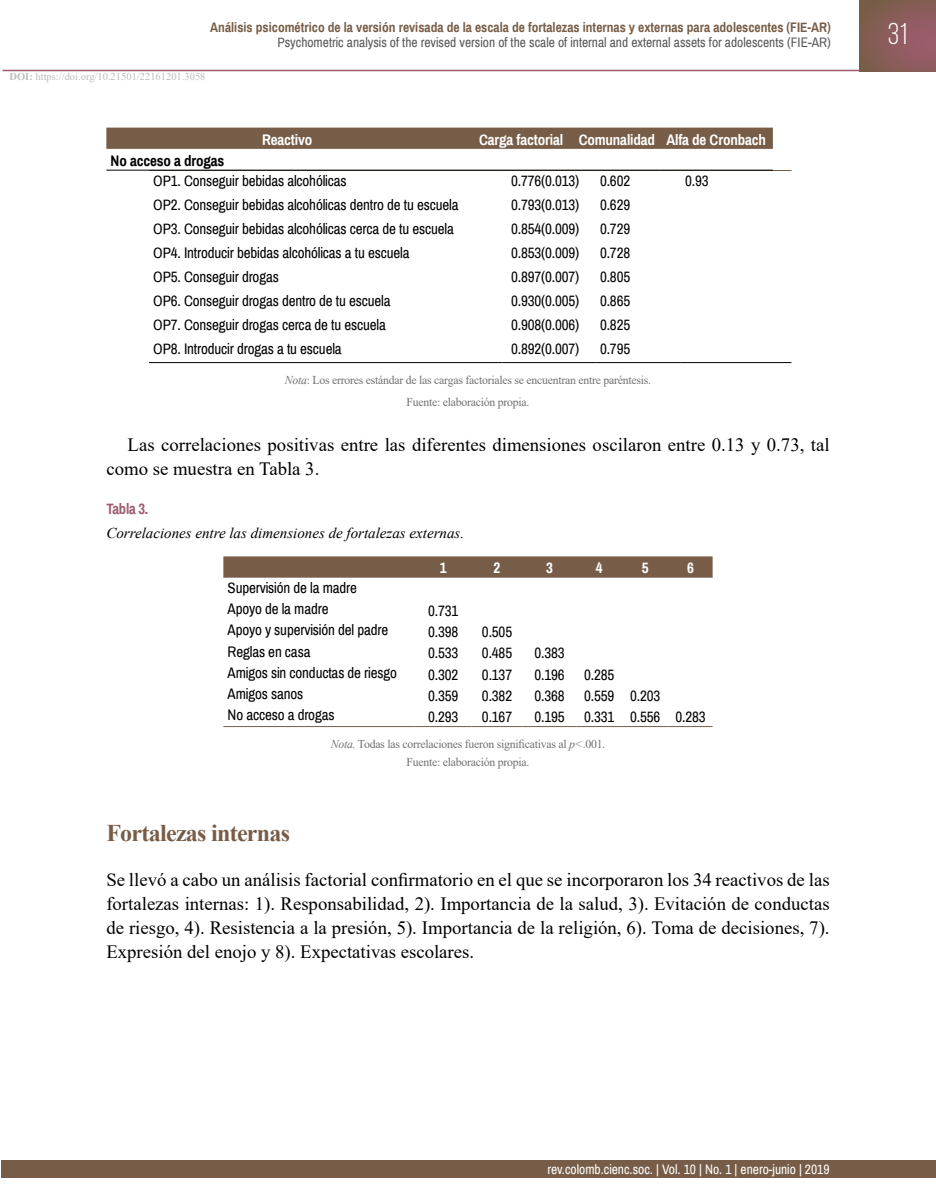
<style>
.page{position:relative;width:936px;height:1191px;background:#fff}
.page>*{position:absolute;margin:0;border:0;box-sizing:border-box;transform-origin:0 0}
.t1{font:30px "Bebas Neue";color:#fff}
.t2{font:700 24px "Times New Roman";letter-spacing:-.03em;color:#775d47}
.t3{font:18.75px/24px "Times New Roman";color:#000}
.t4{font:15px/21.3px "Archivo Narrow";letter-spacing:-.01em;color:#000}
.t5{font:italic 15px "Times New Roman";color:#000}
.t6{font:700 15px "Archivo Narrow";letter-spacing:-.01em;color:#fff}
.t7{font:700 15px "Archivo Narrow";letter-spacing:-.01em;color:#000}
.t8{font:700 15px "Archivo Narrow";letter-spacing:-.02em;color:#9c5c6d}
.t9{font:700 13.5px "Archivo Narrow";color:#775d47}
.t10{font:13.5px "Archivo Narrow";color:#58585a}
.t11{font:13.5px "Archivo Narrow";color:#fff}
.t12{font:12px/22.4px "Times New Roman";letter-spacing:-.02em;color:#707172;text-align:center}
.t13{font:10.5px "Times New Roman";color:#bbbdbe}
.s1{font-weight:700}
.s2{font-style:italic}
</style>
<div class="page">
<div style="left:2px;top:1160px;width:933px;height:18px;background:#775d47"></div>
<hr style="left:3px;top:70px;width:856px;height:1px;background:#9c5c6d">
<div style="left:859px;top:0;width:76px;height:71px;background:linear-gradient(to right,#7c5d4c,#975c68)"></div>
<hr style="left:680px;top:362px;width:111px;height:1px;background:#000">
<hr style="left:149px;top:362px;width:349px;height:1px;background:#000">
<hr style="left:507px;top:362px;width:88px;height:1px;background:#000">
<hr style="left:595px;top:362px;width:85px;height:1px;background:#000">
<hr style="left:680px;top:170px;width:111px;height:1px;background:#775d47">
<div style="left:223px;top:556px;width:489px;height:21px;background:#775d47"></div>
<hr style="left:223px;top:726px;width:192px;height:1px;background:#775d47">
<hr style="left:415px;top:726px;width:56px;height:1px;background:#775d47">
<hr style="left:471px;top:726px;width:51px;height:1px;background:#775d47">
<hr style="left:522px;top:726px;width:54px;height:1px;background:#775d47">
<hr style="left:576px;top:726px;width:45px;height:1px;background:#775d47">
<hr style="left:621px;top:726px;width:47px;height:1px;background:#775d47">
<hr style="left:668px;top:726px;width:44px;height:1px;background:#775d47">
<div style="left:106px;top:128px;width:666px;height:21px;background:#775d47"></div>
<hr style="left:106px;top:170px;width:362px;height:1px;background:#000">
<hr style="left:468px;top:170px;width:106px;height:1px;background:#000">
<hr style="left:574px;top:170px;width:85px;height:1px;background:#000">
<hr style="left:659px;top:170px;width:113px;height:1px;background:#000">
<p class="t9" style="left:210px;top:19px;width:622px">Análisis psicométrico de la versión revisada de la escala de fortalezas internas y externas para adolescentes (FIE-AR)</p>
<p class="t10" style="left:277px;top:34px;width:555px">Psychometric analysis of the revised version of the scale of internal and external assets for adolescents (FIE-AR)</p>
<p class="t13" style="left:10px;top:69px;width:197px"><span class="s1">DOI:</span> https://doi.org/10.21501/22161201.3058</p>
<p class="t7" style="left:111px;top:151px;width:115px">No acceso a drogas</p>
<p class="t6" style="left:262px;top:130px;width:52px">Reactivo</p>
<p class="t6" style="left:479px;top:130px;width:288px">Carga factorial Comunalidad Alfa de Cronbach</p>
<p class="t4" style="left:153px;top:170px;width:195px">OP1. Conseguir bebidas alcohólicas</p>
<p class="t4" style="left:511px;top:170px;width:70px">0.776(0.013)</p>
<p class="t4" style="left:600px;top:170px;width:32px">0.602</p>
<p class="t4" style="left:685px;top:170px;width:25px">0.93</p>
<p class="t4" style="left:153px;top:194px;width:307px">OP2. Conseguir bebidas alcohólicas dentro de tu escuela</p>
<p class="t4" style="left:511px;top:194px;width:70px">0.793(0.013)</p>
<p class="t4" style="left:600px;top:194px;width:32px">0.629</p>
<p class="t4" style="left:153px;top:218px;width:302px">OP3. Conseguir bebidas alcohólicas cerca de tu escuela</p>
<p class="t4" style="left:511px;top:218px;width:70px">0.854(0.009)</p>
<p class="t4" style="left:600px;top:218px;width:32px">0.729</p>
<p class="t4" style="left:153px;top:242px;width:258px">OP4. Introducir bebidas alcohólicas a tu escuela</p>
<p class="t4" style="left:511px;top:242px;width:70px">0.853(0.009)</p>
<p class="t4" style="left:600px;top:242px;width:32px">0.728</p>
<p class="t4" style="left:153px;top:266px;width:127px">OP5. Conseguir drogas</p>
<p class="t4" style="left:511px;top:266px;width:70px">0.897(0.007)</p>
<p class="t4" style="left:600px;top:266px;width:32px">0.805</p>
<p class="t4" style="left:153px;top:290px;width:239px">OP6. Conseguir drogas dentro de tu escuela</p>
<p class="t4" style="left:511px;top:290px;width:70px">0.930(0.005)</p>
<p class="t4" style="left:600px;top:290px;width:32px">0.865</p>
<p class="t4" style="left:153px;top:314px;width:234px">OP7. Conseguir drogas cerca de tu escuela</p>
<p class="t4" style="left:511px;top:314px;width:70px">0.908(0.006)</p>
<p class="t4" style="left:600px;top:314px;width:32px">0.825</p>
<p class="t4" style="left:153px;top:338px;width:190px">OP8. Introducir drogas a tu escuela</p>
<p class="t4" style="left:511px;top:338px;width:70px">0.892(0.007)</p>
<p class="t4" style="left:600px;top:338px;width:32px">0.795</p>
<p class="t12" style="left:285px;top:368px;width:368px"><span class="s2">Nota</span>: Los errores estándar de las cargas factoriales se encuentran entre paréntesis.<br>Fuente: elaboración propia.</p>
<p class="t3" style="left:106px;top:432px;width:724px;text-indent:21px">Las correlaciones positivas entre las diferentes dimensiones oscilaron entre 0.13 y 0.73, tal como se muestra en Tabla 3.</p>
<p class="t8" style="left:106px;top:499px;width:43px">Tabla 3.</p>
<p class="t5" style="left:106px;top:522px;width:359px">Correlaciones entre las dimensiones de fortalezas externas.</p>
<p class="t6" style="left:439px;top:559px;width:8px">1</p>
<p class="t6" style="left:493px;top:559px;width:8px">2</p>
<p class="t6" style="left:546px;top:559px;width:8px">3</p>
<p class="t6" style="left:595px;top:559px;width:8px">4</p>
<p class="t6" style="left:641px;top:559px;width:8px">5</p>
<p class="t6" style="left:687px;top:559px;width:8px">6</p>
<p class="t4" style="left:227px;top:577px;width:131px">Supervisión de la madre<br>Apoyo de la madre</p>
<p class="t4" style="left:428px;top:600px;width:32px">0.731</p>
<p class="t4" style="left:227px;top:620px;width:162px">Apoyo y supervisión del padre</p>
<p class="t4" style="left:428px;top:621px;width:32px">0.398</p>
<p class="t4" style="left:482px;top:621px;width:32px">0.505</p>
<p class="t4" style="left:227px;top:641px;width:84px">Reglas en casa</p>
<p class="t4" style="left:428px;top:643px;width:32px">0.533</p>
<p class="t4" style="left:482px;top:643px;width:32px">0.485</p>
<p class="t4" style="left:534px;top:643px;width:32px">0.383</p>
<p class="t4" style="left:227px;top:662px;width:171px">Amigos sin conductas de riesgo</p>
<p class="t4" style="left:428px;top:664px;width:32px">0.302</p>
<p class="t4" style="left:482px;top:664px;width:32px">0.137</p>
<p class="t4" style="left:534px;top:664px;width:32px">0.196</p>
<p class="t4" style="left:584px;top:664px;width:32px">0.285</p>
<p class="t4" style="left:227px;top:683px;width:77px">Amigos sanos</p>
<p class="t4" style="left:428px;top:685px;width:32px">0.359</p>
<p class="t4" style="left:482px;top:685px;width:32px">0.382</p>
<p class="t4" style="left:534px;top:685px;width:32px">0.368</p>
<p class="t4" style="left:584px;top:685px;width:78px">0.559 0.203</p>
<p class="t4" style="left:227px;top:705px;width:108px">No acceso a drogas</p>
<p class="t4" style="left:428px;top:706px;width:32px">0.293</p>
<p class="t4" style="left:482px;top:706px;width:32px">0.167</p>
<p class="t4" style="left:534px;top:706px;width:32px">0.195</p>
<p class="t4" style="left:584px;top:706px;width:123px">0.331 0.556 0.283</p>
<p class="t12" style="left:331px;top:734px;width:276px;line-height:18px"><span class="s2">Nota.</span> Todas las correlaciones fueron significativas al <span class="s2">p&lt;</span>.001.<br>Fuente: elaboración propia.</p>
<h2 class="t2" style="left:106px;top:815px;width:185px">Fortalezas internas</h2>
<p class="t3" style="left:106px;top:867px;width:724px;text-align:justify">Se llevó a cabo un análisis factorial confirmatorio en el que se incorporaron los 34 reactivos de las fortalezas internas: 1). Responsabilidad, 2). Importancia de la salud, 3). Evitación de conductas de riesgo, 4). Resistencia a la presión, 5). Importancia de la religión, 6). Toma de decisiones, 7).<br>Expresión del enojo y 8). Expectativas escolares.</p>
<h1 class="t1" style="left:887px;top:18px;width:21px">31</h1>
<p class="t11" style="left:547px;top:1160px;width:284px">rev.colomb.cienc.soc. | Vol. 10 | No. 1 | enero-junio | 2019</p>
</div>
